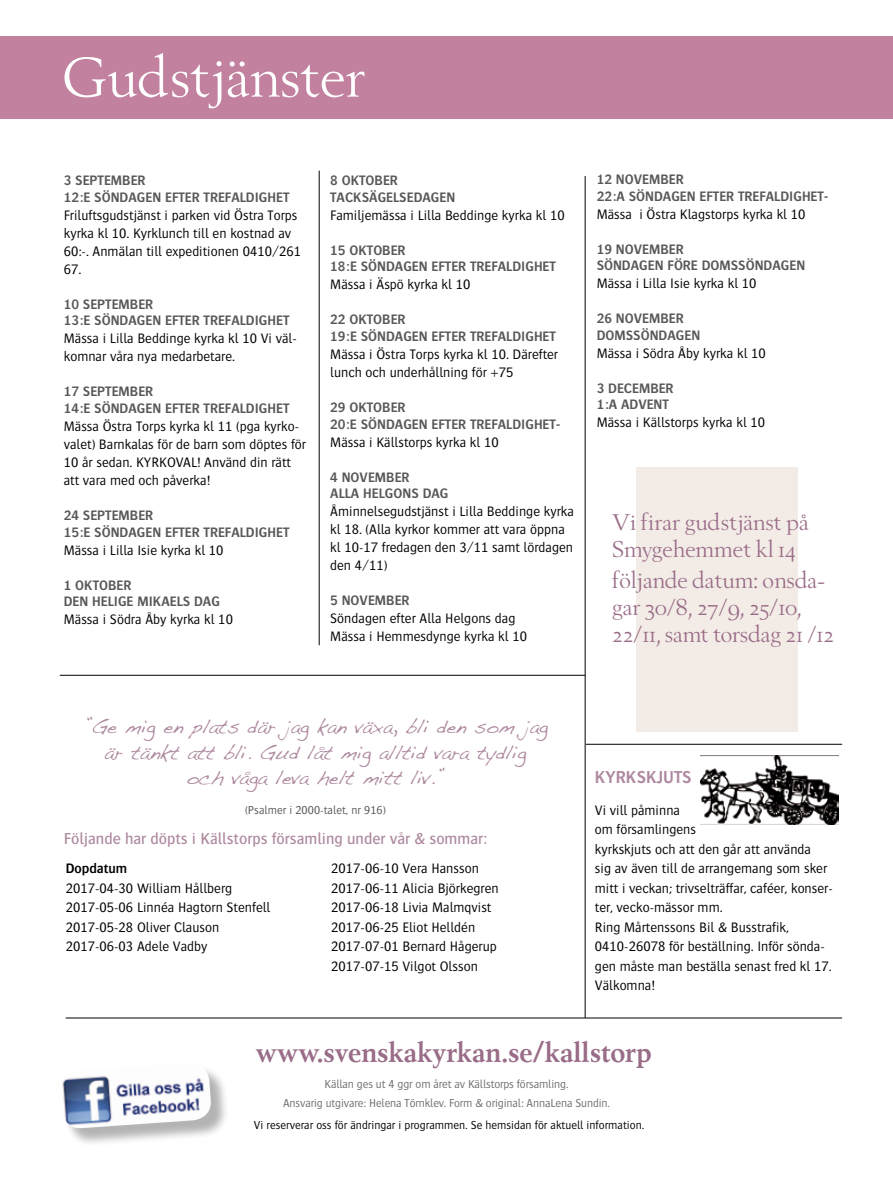
<style>
.page{position:relative;width:893px;height:1191px;background:#fff}
.page>*{position:absolute;margin:0;border:0;box-sizing:border-box;transform-origin:0 0}
.t1{font:55.5px "Berling Nova Display Pro";color:#fff}
.t2{font:700 27px "Berling Nova Text Pro";color:#996c88}
.t3{font:22.5px/27px "Berling Nova Display Pro";color:#996c88}
.t4{font:19.5px/25.5px "Handwriting Dakota";color:#ae89a0;text-align:center}
.t5{font:600 18px "Bosis";letter-spacing:.05em;color:#ae89a0}
.t6{font:16.5px "Bosis";color:#ae89a0}
.t7{font:300 14.25px/19.5px "Bosis";color:#000}
.t8{font:600 14.25px/16.5px "Bosis";color:#58585a}
.t9{font:600 14.25px/16.5px "Bosis";letter-spacing:.08em;color:#58585a}
.t10{font:600 14.25px "Bosis";color:#000}
.t11{font:300 12px/18.6px "Bosis";letter-spacing:-.01em;color:#6d6e70;text-align:center}
.t12{font:300 12px "Bosis";color:#000}
.t13{font:300 12px "Bosis";color:#58585a}
</style>
<div class="page">
<div style="left:637px;top:467px;width:161px;height:264px;background:#f3ebe6"></div>
<div style="left:0;top:36px;width:893px;height:83px;background:#c1819f"></div>
<img style="left:700px;top:756px;width:138px;height:68px">
<div style="left:62px;top:1065px;width:167px;height:81px;background:#000;opacity:.3"></div>
<img style="left:62px;top:1065px;width:150px;height:64px">
<hr style="left:319px;top:171px;width:1px;height:474px;background:#000">
<hr style="left:585px;top:176px;width:1px;height:841px;background:#000">
<hr style="left:60px;top:675px;width:525px;height:1px;background:#000">
<hr style="left:66px;top:1017px;width:776px;height:1px;background:#000">
<hr style="left:586px;top:744px;width:256px;height:1px;background:#000">
<h1 class="t1" style="left:62px;top:44px;width:305px">Gudstjänster</h1>
<p class="t8" style="left:64px;top:172px;width:83px">3 SEPTEMBER<br>12:E SÖNDAGEN</p>
<p class="t8" style="left:165px;top:188px;width:103px">EFTER TREFALDIGHET</p>
<p class="t7" style="left:64px;top:206px;width:239px;line-height:18px">Friluftsgudstjänst i parken vid Östra Torps kyrka kl 10. Kyrklunch till en kostnad av<br>60:-. Anmälan till expeditionen 0410/261<br>67.</p>
<p class="t8" style="left:64px;top:295px;width:91px">10 SEPTEMBER<br>13:E SÖNDAGEN</p>
<p class="t8" style="left:165px;top:312px;width:103px">EFTER TREFALDIGHET</p>
<p class="t7" style="left:64px;top:329px;width:235px;line-height:18px">Mässa i Lilla Beddinge kyrka kl 10 Vi väl&shy;komnar våra nya medarbetare.</p>
<p class="t8" style="left:64px;top:383px;width:91px">17 SEPTEMBER<br>14:E SÖNDAGEN</p>
<p class="t8" style="left:165px;top:400px;width:103px">EFTER TREFALDIGHET</p>
<p class="t7" style="left:64px;top:417px;width:244px;line-height:18px">Mässa Östra Torps kyrka kl 11 (pga kyrko&shy;valet) Barnkalas för de barn som döptes för 10 år sedan. KYRKOVAL! Använd din rätt att vara med och påverka!</p>
<p class="t8" style="left:64px;top:507px;width:91px">24 SEPTEMBER<br>15:E SÖNDAGEN</p>
<p class="t8" style="left:165px;top:523px;width:103px">EFTER TREFALDIGHET</p>
<p class="t7" style="left:64px;top:540px;width:161px">Mässa i Lilla Isie kyrka kl 10</p>
<p class="t8" style="left:64px;top:576px;width:21px">1 OKTOBE</p>
<p class="t8" style="left:123px;top:576px;width:9px">R</p>
<p class="t8" style="left:64px;top:593px;width:9px">DEN</p>
<p class="t8" style="left:92px;top:593px;width:120px">HELIGE MIKAELS DAG</p>
<p class="t7" style="left:64px;top:609px;width:171px">Mässa i Södra Åby kyrka kl 10</p>
<p class="t8" style="left:330px;top:172px;width:21px">8 OKTOBE</p>
<p class="t8" style="left:330px;top:172px;width:102px;text-indent:60px">R<br>TACKSÄGE LSEDAGEN</p>
<p class="t7" style="left:330px;top:205px;width:236px">Familjemässa i Lilla Beddinge kyrka kl 10</p>
<p class="t8" style="left:330px;top:241px;width:29px">15 OKTOBE</p>
<p class="t8" style="left:330px;top:241px;width:77px;text-align:right">R<br>18:E SÖNDAGEN</p>
<p class="t8" style="left:432px;top:258px;width:103px">EFTER TREFALDIGHET</p>
<p class="t7" style="left:330px;top:274px;width:142px">Mässa i Äspö kyrka kl 10</p>
<p class="t8" style="left:330px;top:311px;width:29px">22 OKTOBE</p>
<p class="t8" style="left:330px;top:311px;width:77px;text-align:right">R<br>19:E SÖNDAGEN</p>
<p class="t8" style="left:432px;top:328px;width:103px">EFTER TREFALDIGHET</p>
<p class="t7" style="left:330px;top:345px;width:229px;line-height:18px">Mässa i Östra Torps kyrka kl 10. Därefter lunch och underhållning för +75</p>
<p class="t8" style="left:330px;top:399px;width:29px">29 OKTOBE</p>
<p class="t8" style="left:330px;top:399px;width:77px;text-align:right">R<br>20:E SÖN DAGEN</p>
<p class="t8" style="left:432px;top:415px;width:103px">EFTER TREFALDIGHET</p>
<p class="t8" style="left:556px;top:415px;width:6px">-</p>
<p class="t7" style="left:330px;top:432px;width:170px">Mässa i Källstorps kyrka kl 10</p>
<p class="t9" style="left:330px;top:468px;width:81px">4 NOVEMBER<br>ALLA HELGON</p>
<p class="t8" style="left:411px;top:485px;width:30px">S DAG</p>
<p class="t7" style="left:330px;top:502px;width:245px;line-height:18px">Åminnelsegudstjänst i Lilla Beddinge kyrka kl 18. (Alla kyrkor kommer att vara öppna kl 10-17 fredagen den 3/11 samt lördagen den 4/11)</p>
<p class="t8" style="left:330px;top:592px;width:81px">5 NOVEMBER</p>
<p class="t7" style="left:330px;top:609px;width:198px;line-height:18px">Söndagen efter Alla Helgons dag<br>Mässa i Hemmesdynge kyrka kl 10</p>
<p class="t8" style="left:597px;top:171px;width:88px">12 NOVEMBER<br>22:A SÖN DAGEN</p>
<p class="t8" style="left:700px;top:187px;width:103px">EFTER TREFALDIGHET</p>
<p class="t8" style="left:824px;top:187px;width:6px">-</p>
<p class="t7" style="left:597px;top:204px;width:210px">Mässa i Östra Klagstorps kyrka kl 10</p>
<p class="t8" style="left:597px;top:240px;width:88px">19 NOVEMBER<br>SÖN DAGEN</p>
<p class="t8" style="left:668px;top:257px;width:114px">FÖRE DOMSSÖN DAGEN</p>
<p class="t7" style="left:597px;top:273px;width:161px">Mässa i Lilla Isie kyrka kl 10</p>
<p class="t8" style="left:597px;top:310px;width:88px">26 NOVEMBER<br>DOMSSÖN DAGEN</p>
<p class="t7" style="left:597px;top:343px;width:171px">Mässa i Södra Åby kyrka kl 10</p>
<p class="t8" style="left:597px;top:380px;width:78px">3 DECEMBER<br>1:A ADVENT</p>
<p class="t7" style="left:597px;top:413px;width:170px">Mässa i Källstorps kyrka kl 10</p>
<h3 class="t3" style="left:612px;top:508px;width:198px">Vi firar gudstjänst på<br>Smygehemmet kl 14</h3>
<h3 class="t3" style="left:612px;top:567px;width:223px">följande datum: onsda&shy;gar 30/8, 27/9, 25/10,<br>22/11, samt torsdag 21 /12</h3>
<h3 class="t4" style="left:83px;top:714px;width:467px">”Ge mig en plats där jag kan växa, bli den som jag är tänkt att bli. Gud låt mig alltid vara tydlig<br>och våga leva helt mitt liv.”</h3>
<p class="t13" style="left:245px;top:804px;width:142px">(Psalmer i 2000-talet, nr 916)</p>
<p class="t6" style="left:64px;top:829px;width:425px">Följande har döpts i Källstorps församling under vår &amp; sommar:</p>
<p class="t10" style="left:66px;top:861px;width:63px">DOPDATUM</p>
<p class="t7" style="left:66px;top:878px;width:206px">2017-04-30 William Hållberg<br>2017-05-06 Linnéa Hagtorn Stenfell<br>2017-05-28 Oliver Clauson<br>2017-06-03 Adele Vadby</p>
<p class="t7" style="left:331px;top:858px;width:169px">2017-06-10 Vera Hansson<br>2017-06-11 Alicia Björkegren<br>2017-06-18 Livia Malmqvist<br>2017-06-25 Eliot Helldén<br>2017-07-01 Bernard Hågerup<br>2017-07-15 Vilgot Olsson</p>
<p class="t5" style="left:595px;top:767px;width:61px">KYRKSKJUT</p>
<p class="t5" style="left:682px;top:767px;width:11px">S</p>
<p class="t7" style="left:595px;top:800px;width:239px">Vi vill påminna<br>om församlingens<br>kyrkskjuts och att den går att använda<br>sig av även till de arrangemang som sker mitt i veckan; trivselträffar, caféer, konser&shy;ter, vecko-mässor mm.<br>Ring Mårtenssons Bil &amp; Busstrafik,<br>0410-26078 för beställning. Inför sönda&shy;gen måste man beställa senast fred kl 17.<br>Välkomna!</p>
<h2 class="t2" style="left:256px;top:1035px;width:397px">www.svenskakyrkan.se/kallstorp</h2>
<p class="t11" style="left:283px;top:1074px;width:328px">Källan ges ut 4 ggr om året av Källstorps församling.<br>Ansvarig utgivare: Helena Törnklev. Form &amp; original: AnnaLena Sundin.</p>
<p class="t12" style="left:254px;top:1118px;width:392px">Vi reserverar oss för ändringar i programmen. Se hemsidan för aktuell information.</p>
</div>
